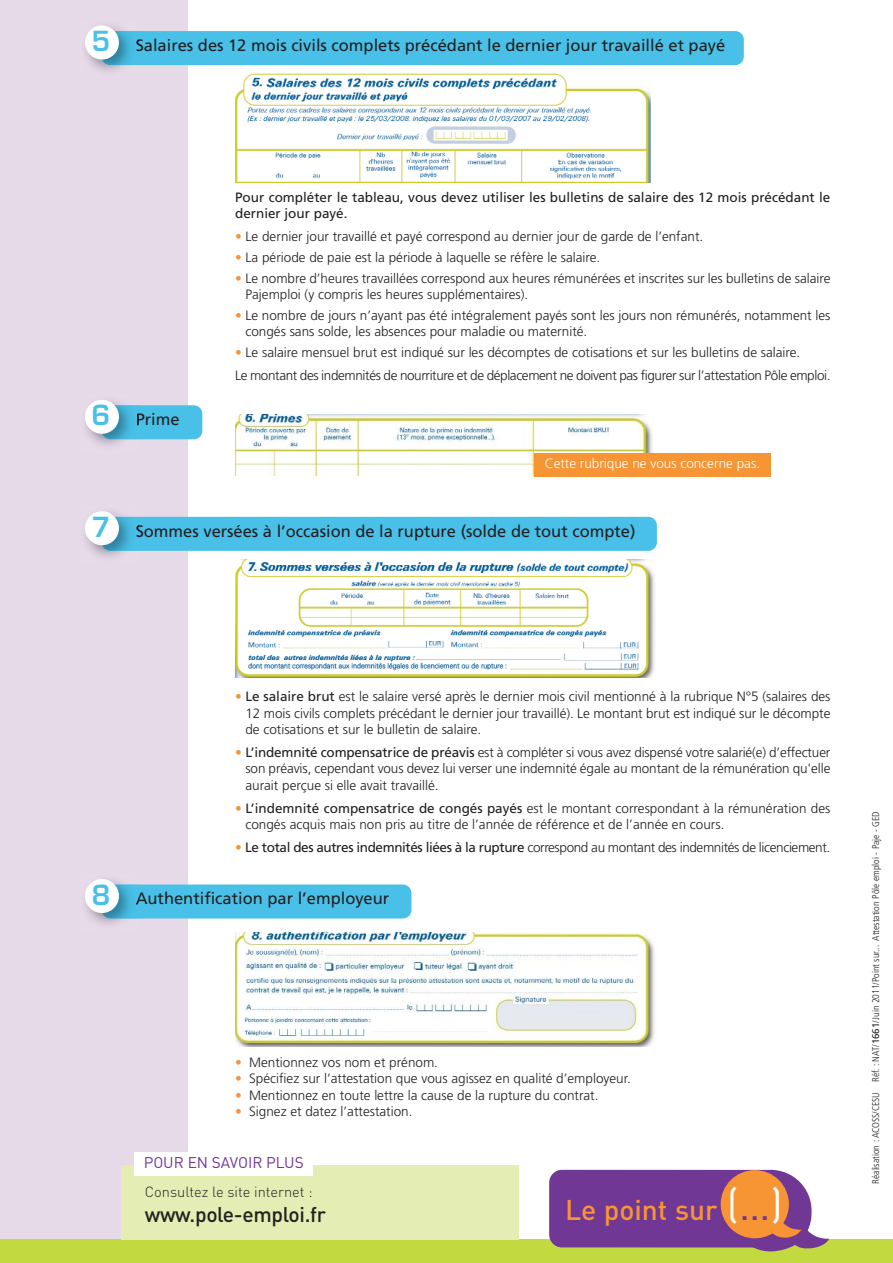
<style>
.page{position:relative;width:893px;height:1263px;background:#fff}
.page>*{position:absolute;margin:0;border:0;box-sizing:border-box;transform-origin:0 0}
.t1{font:500 28.2px "DIN";color:#f79433}
.t2{font:500 21px "DIN";letter-spacing:-.015em;color:#231f20}
.t3{font:16.5px "Frutiger";color:#231f20}
.t4{font:15.3px "DIN";color:#703795}
.t5{font:300 14.7px "DIN";color:#231f20}
.t6{font:300 13.5px/16.5px "Frutiger";color:#231f20}
.t7{font:300 13.5px/23px "Frutiger";letter-spacing:-.025em;color:#231f20}
.t8{font:13.5px/16.5px "Frutiger";color:#231f20}
.t9{font:300 13.5px "Frutiger";color:#fff}
.t10{font:300 condensed 9.75px "Frutiger";color:#231f20}
.s1{font-family:"Eurostile";font-weight:600;font-size:27px;color:#49c0e8}
.s2{color:#f79433}
.s3{font-weight:400}
.s4{font-weight:400;font-size:41.4px;color:#fff}
.s5{font-weight:400;font-size:41.4px;color:#703795}
.s6{font-weight:400;font-stretch:normal}
</style>
<div class="page">
<div style="left:0;top:0;width:187px;height:1249px;background:#e7dae8"></div>
<div style="left:0;top:1239px;width:893px;height:24px;background:#c3d940"></div>
<div style="left:121px;top:1165px;width:397px;height:74px;background:#e4edb4"></div>
<div style="left:135px;top:1152px;width:178px;height:23px;background:#fff"></div>
<img style="left:235px;top:932px;width:420px;height:114px">
<img style="left:235px;top:73px;width:415px;height:109px">
<img style="left:235px;top:415px;width:417px;height:60px">
<img style="left:235px;top:559px;width:420px;height:118px">
<div style="left:534px;top:453px;width:236px;height:23px;background:#f79433"></div>
<div style="left:549px;top:1170px;width:235px;height:77px;background:#703795;border-radius:13px"></div>
<svg style="left:721px;top:1170px;width:108px;height:81px"></svg>
<div style="left:102px;top:31px;width:642px;height:34px;background:#49c0e8;border-radius:9px"></div>
<img style="left:85px;top:25px;width:53px;height:46px">
<img style="left:102px;top:58px;width:8px;height:7px">
<svg style="left:136px;top:39px;width:2px;height:12px"></svg>
<div style="left:85px;top:26px;width:34px;height:34px;background:#fff;border-radius:50%"></div>
<div style="left:102px;top:405px;width:100px;height:34px;background:#49c0e8;border-radius:9px"></div>
<img style="left:85px;top:400px;width:53px;height:46px">
<img style="left:102px;top:432px;width:8px;height:7px">
<svg style="left:137px;top:413px;width:1px;height:12px"></svg>
<div style="left:85px;top:400px;width:34px;height:34px;background:#fff;border-radius:50%"></div>
<div style="left:102px;top:517px;width:555px;height:34px;background:#49c0e8;border-radius:9px"></div>
<img style="left:85px;top:511px;width:53px;height:46px">
<img style="left:102px;top:543px;width:8px;height:8px">
<svg style="left:136px;top:525px;width:2px;height:12px"></svg>
<div style="left:85px;top:511px;width:34px;height:34px;background:#fff;border-radius:50%"></div>
<div style="left:102px;top:884px;width:309px;height:34px;background:#49c0e8;border-radius:9px"></div>
<img style="left:85px;top:879px;width:53px;height:46px">
<img style="left:102px;top:911px;width:8px;height:7px">
<svg style="left:136px;top:892px;width:2px;height:16px"></svg>
<div style="left:85px;top:879px;width:34px;height:34px;background:#fff;border-radius:50%"></div>
<p class="t3" style="left:91px;top:39px;width:635px"><span class="s1">5</span> Salaires des 12 mois civils complets précédant le dernier jour travaillé et payé</p>
<p class="t3" style="left:91px;top:413px;width:90px"><span class="s1">6</span> Prime</p>
<p class="t8" style="left:235px;top:190px;width:597px">Pour compléter le tableau, vous devez utiliser les bulletins de salaire des 12 mois précédant le dernier jour payé.</p>
<p class="t6" style="left:235px;top:229px;width:470px"><span class="s2">•</span> Le dernier jour travaillé et payé correspond au dernier jour de garde de l’enfant.</p>
<p class="t6" style="left:235px;top:250px;width:367px"><span class="s2">•</span> La période de paie est la période à laquelle se réfère le salaire.</p>
<p class="t6" style="left:245px;top:271px;width:586px;text-indent:-10px"><span class="s2">•</span> Le nombre d’heures travaillées correspond aux heures rémunérées et inscrites sur les bulletins de salaire<br>Pajemploi (y compris les heures supplémentaires).</p>
<p class="t6" style="left:245px;top:308px;width:587px;text-indent:-10px"><span class="s2">•</span> Le nombre de jours n’ayant pas été intégralement payés sont les jours non rémunérés, notamment les congés sans solde, les absences pour maladie ou maternité.</p>
<p class="t7" style="left:235px;top:342px;width:597px"><span class="s2">•</span> Le salaire mensuel brut est indiqué sur les décomptes de cotisations et sur les bulletins de salaire.<br>Le montant des indemnités de nourriture et de déplacement ne doivent pas figurer sur l’attestation Pôle emploi.</p>
<p class="t9" style="left:545px;top:457px;width:217px">Cette rubrique ne vous concerne pas.</p>
<p class="t3" style="left:91px;top:524px;width:546px"><span class="s1">7</span> Sommes versées à l’occasion de la rupture (solde de tout compte)</p>
<p class="t6" style="left:245px;top:689px;width:587px;text-align:justify;text-indent:-10px"><span class="s2">•</span> <span class="s3">Le salaire brut</span> est le salaire versé après le dernier mois civil mentionné à la rubrique N°5 (salaires des 12 mois civils complets précédant le dernier jour travaillé). Le montant brut est indiqué sur le décompte de cotisations et sur le bulletin de salaire.</p>
<p class="t6" style="left:245px;top:745px;width:586px;text-align:justify;text-indent:-10px"><span class="s2">•</span> <span class="s3">L’indemnité compensatrice de préavis</span> est à compléter si vous avez dispensé votre salarié(e) d’effectuer son préavis, cependant vous devez lui verser une indemnité égale au montant de la rémunération qu'elle aurait perçue si elle avait travaillé.</p>
<p class="t6" style="left:245px;top:801px;width:586px;text-indent:-10px"><span class="s2">•</span> <span class="s3">L’indemnité compensatrice de congés payés</span> est le montant correspondant à la rémunération des congés acquis mais non pris au titre de l’année de référence et de l’année en cours.</p>
<p class="t7" style="left:235px;top:837px;width:597px"><span class="s2">•</span> <span class="s3">Le total des autres indemnités liées à la rupture</span> correspond au montant des indemnités de licenciement.</p>
<p class="t3" style="left:91px;top:892px;width:299px"><span class="s1">8</span> Authentification par l’employeur</p>
<p class="t6" style="left:235px;top:1054px;width:204px"><span class="s2">•</span> Mentionnez vos nom et prénom.</p>
<p class="t6" style="left:235px;top:1071px;width:397px"><span class="s2">•</span> Spécifiez sur l’attestation que vous agissez en qualité d’employeur.</p>
<p class="t6" style="left:235px;top:1087px;width:365px"><span class="s2">•</span> Mentionnez en toute lettre la cause de la rupture du contrat.</p>
<p class="t6" style="left:235px;top:1104px;width:179px"><span class="s2">•</span> Signez et datez l’attestation.</p>
<p class="t4" style="left:144px;top:1157px;width:162px">POUR EN SAVOIR PLUS</p>
<p class="t5" style="left:145px;top:1186px;width:169px">Consultez le site internet :</p>
<h2 class="t2" style="left:145px;top:1206px;width:183px">www.pole-emploi.fr</h2>
<h1 class="t1" style="left:565px;top:1200px;width:219px">Le point sur <span class="s4">(</span><span class="s5">…</span><span class="s4">)</span></h1>
<p class="t10" style="left:872px;top:1184px;width:374px;rotate:-90deg">Réalisation : ACOSS/CESU Réf. : NAT/<span class="s6">1661</span>/Juin 2011/Point sur... Attestation Pôle emploi - Paje - GED</p>
</div>
